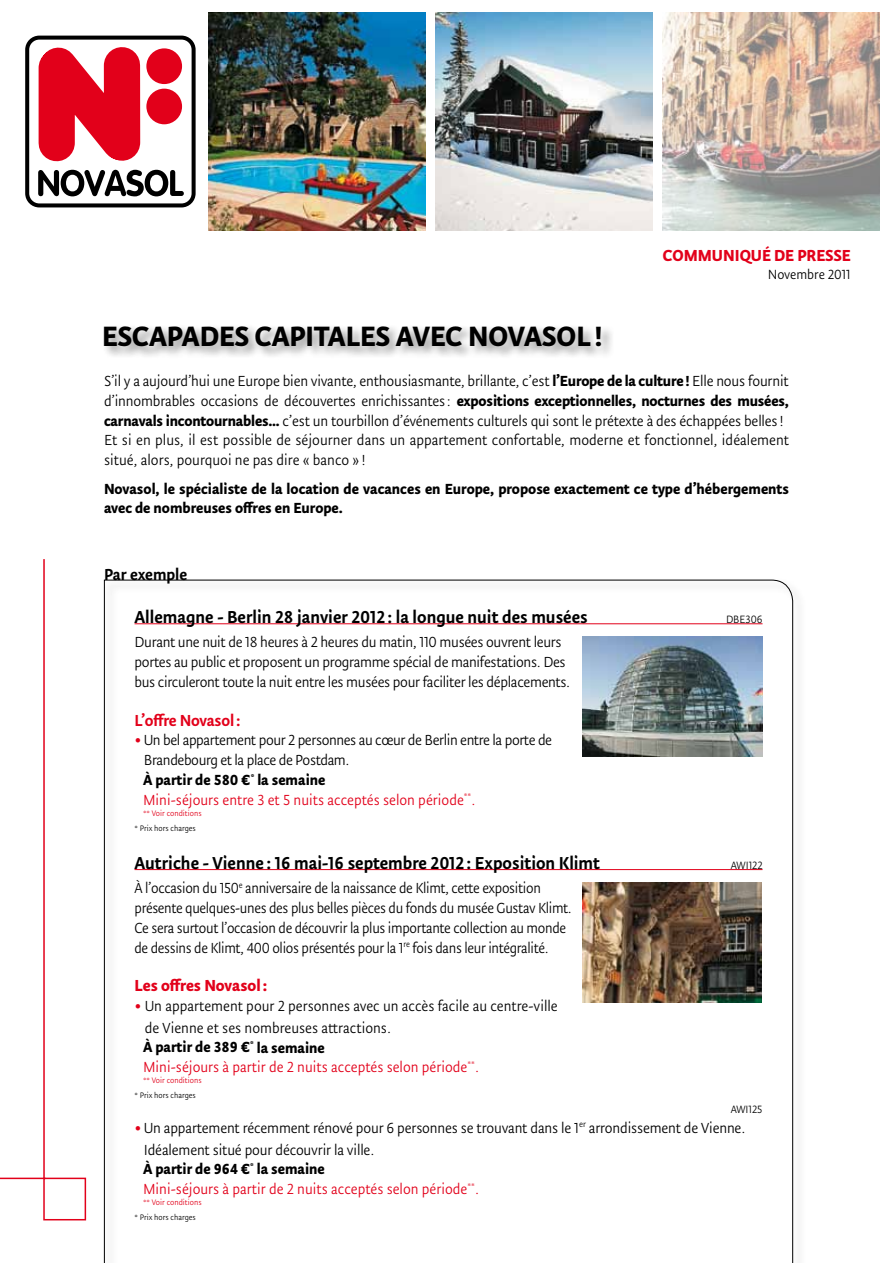
<style>
.page{position:relative;width:893px;height:1263px;background:#fff}
.page>*{position:absolute;margin:0;border:0;box-sizing:border-box;transform-origin:0 0}
.t1{font:700 31.5px "Tempera Pro";color:#000}
.t2{font:500 19.5px "Tempera Pro";color:#000}
.t3{font:700 18px "Tempera Pro";color:#e2001a}
.t4{font:500 18px "Tempera Pro";letter-spacing:-.01em;color:#e2001a}
.t5{font:500 18px "Tempera Pro";color:#000}
.t6{font:16.5px/19.8px "Tempera Pro Normal";letter-spacing:-.02em;color:#000}
.t7{font:700 16.5px/19.8px "Tempera Pro";color:#000}
.t8{font:16.5px "Tempera Pro Normal";color:#e2001a}
.t9{font:16.5px/21.6px "Tempera Pro Normal";color:#000}
.t10{font:15px "Tempera Pro Normal";letter-spacing:-.01em;color:#000}
.t11{font:12px "Tempera Pro Normal";color:#000}
.t12{font:9px "Tempera Pro Normal";color:#e2001a}
.t13{font:9px "Tempera Pro Normal";color:#000}
.s1{font-family:"Tempera Pro";font-weight:700}
.s2{font-size:22.5px;color:#e2001a}
</style>
<div class="page">
<img style="left:208px;top:13px;width:218px;height:217px">
<img style="left:435px;top:13px;width:218px;height:217px">
<img style="left:662px;top:13px;width:218px;height:217px">
<div style="left:102px;top:324px;width:513px;height:36px;background:#000;opacity:.42"></div>
<hr style="left:43px;top:559px;width:2px;height:619px;background:#e2001a">
<hr style="left:0;top:1177px;width:45px;height:2px;background:#e2001a">
<div style="left:43px;top:1177px;width:43px;height:43px;border:2px solid #e2001a"></div>
<div style="left:25px;top:36px;width:171px;height:171px;border:4px solid #000;border-radius:12px"></div>
<svg style="left:25px;top:36px;width:159px;height:160px"></svg>
<div style="left:147px;top:90px;width:34px;height:33px;background:#e2001a;border-radius:50%"></div>
<div style="left:146px;top:89px;width:36px;height:35px;border:2px solid #e2001a;border-radius:50%"></div>
<div style="left:147px;top:49px;width:34px;height:34px;background:#e2001a;border-radius:50%"></div>
<div style="left:146px;top:48px;width:36px;height:36px;border:2px solid #e2001a;border-radius:50%"></div>
<div style="left:102px;top:577px;width:705px;height:686px;background:#000;opacity:.42"></div>
<svg style="left:104px;top:579px;width:689px;height:684px"></svg>
<hr style="left:135px;top:623px;width:627px;height:1px;background:#e2001a">
<hr style="left:135px;top:869px;width:627px;height:1px;background:#e2001a">
<img style="left:583px;top:637px;width:179px;height:120px">
<img style="left:583px;top:882px;width:179px;height:120px">
<p class="t3" style="left:663px;top:245px;width:189px">Communiqué de presse</p>
<p class="t10" style="left:768px;top:266px;width:85px">Novembre 2011</p>
<h1 class="t1" style="left:102px;top:317px;width:115px">ESCAPADES</h1>
<h1 class="t1" style="left:255px;top:317px;width:349px">CAPITALES AVEC NOVASO L !</h1>
<p class="t6" style="left:104px;top:371px;width:686px">S’il y a aujourd’hui une Europe bien vivante, enthousiasmante, brillante, c’est <span class="s1">l’Europe de la culture!</span> Elle nous fournit d’innombrables occasions de découvertes enrichissantes: <span class="s1">expositions exceptionnelles, nocturnes des musées, carnavals incontournables…</span> c’est un tourbillon d’événements culturels qui sont le prétexte à des échappées belles!<br>Et si en plus, il est possible de séjourner dans un appartement confortable, moderne et fonctionnel, idéalement situé, alors, pourquoi ne pas dire « banco » !</p>
<p class="t7" style="left:104px;top:478px;width:686px">Novasol, le spécialiste de la location de vacances en Europe, propose exactement ce type d’hébergements avec de nombreuses offres en Europe.</p>
<p class="t5" style="left:104px;top:564px;width:85px">Par exemple</p>
<p class="t2" style="left:135px;top:606px;width:455px">Allemagne - Berlin 28 janvier 2012 : la longue nuit des musées</p>
<p class="t11" style="left:726px;top:613px;width:38px">DBE306</p>
<p class="t6" style="left:135px;top:632px;width:437px">Durant une nuit de 18 heures à 2 heures du matin, 110 musées ouvrent leurs portes au public et proposent un programme spécial de manifestations. Des bus circuleront toute la nuit entre les musées pour faciliter les déplacements.</p>
<p class="t4" style="left:135px;top:710px;width:107px">L’offre Novasol:</p>
<p class="t6" style="left:144px;top:730px;width:410px;text-indent:-9px"><span class="s2">•</span> Un bel appartement pour 2 personnes au cœur de Berlin entre la porte de<br>Brandebourg et la place de Postdam.</p>
<p class="t7" style="left:143px;top:770px;width:184px">À partir de 580 €<sup>*</sup> la semaine</p>
<p class="t8" style="left:143px;top:791px;width:334px">Mini-séjours entre 3 et 5 nuits acceptés selon période<sup>**</sup>.</p>
<p class="t12" style="left:143px;top:808px;width:60px">** Voir conditions</p>
<p class="t13" style="left:135px;top:823px;width:63px">* Prix hors charges</p>
<p class="t2" style="left:135px;top:852px;width:467px">Autriche - Vienne : 16 mai-16 septembre 2012 : Exposition Klimt</p>
<p class="t11" style="left:731px;top:859px;width:33px">AWI122</p>
<p class="t6" style="left:135px;top:878px;width:439px">À l’occasion du 150<sup>e</sup> anniversaire de la naissance de Klimt, cette exposition présente quelques-unes des plus belles pièces du fonds du musée Gustav Klimt.<br>Ce sera surtout l’occasion de découvrir la plus importante collection au monde de dessins de Klimt, 400 olios présentés pour la 1<sup>re</sup> fois dans leur intégralité.</p>
<p class="t3" style="left:135px;top:975px;width:134px">Les offres Novasol :</p>
<p class="t9" style="left:145px;top:995px;width:414px;text-indent:-10px"><span class="s2">•</span> Un appartement pour 2 personnes avec un accès facile au centre-ville de Vienne et ses nombreuses attractions.</p>
<p class="t7" style="left:143px;top:1037px;width:183px">À partir de 389 €<sup>*</sup> la semaine</p>
<p class="t8" style="left:143px;top:1058px;width:337px">Mini-séjours à partir de 2 nuits acceptés selon période<sup>**</sup>.</p>
<p class="t12" style="left:143px;top:1075px;width:60px">** Voir conditions</p>
<p class="t13" style="left:135px;top:1090px;width:63px">* Prix hors charges</p>
<p class="t11" style="left:731px;top:1103px;width:33px">AWI125</p>
<p class="t6" style="left:144px;top:1117px;width:603px;line-height:21.6px;text-indent:-9px"><span class="s2">•</span>Un appartement récemment rénové pour 6 personnes se trouvant dans le 1<sup>er</sup> arrondissement de Vienne.<br>Idéalement situé pour découvrir la ville.</p>
<p class="t7" style="left:143px;top:1159px;width:183px">À partir de 964 €<sup>*</sup> la semaine</p>
<p class="t8" style="left:143px;top:1180px;width:337px">Mini-séjours à partir de 2 nuits acceptés selon période<sup>**</sup>.</p>
<p class="t12" style="left:143px;top:1197px;width:60px">** Voir conditions</p>
<p class="t13" style="left:135px;top:1212px;width:63px">* Prix hors charges</p>
</div>
